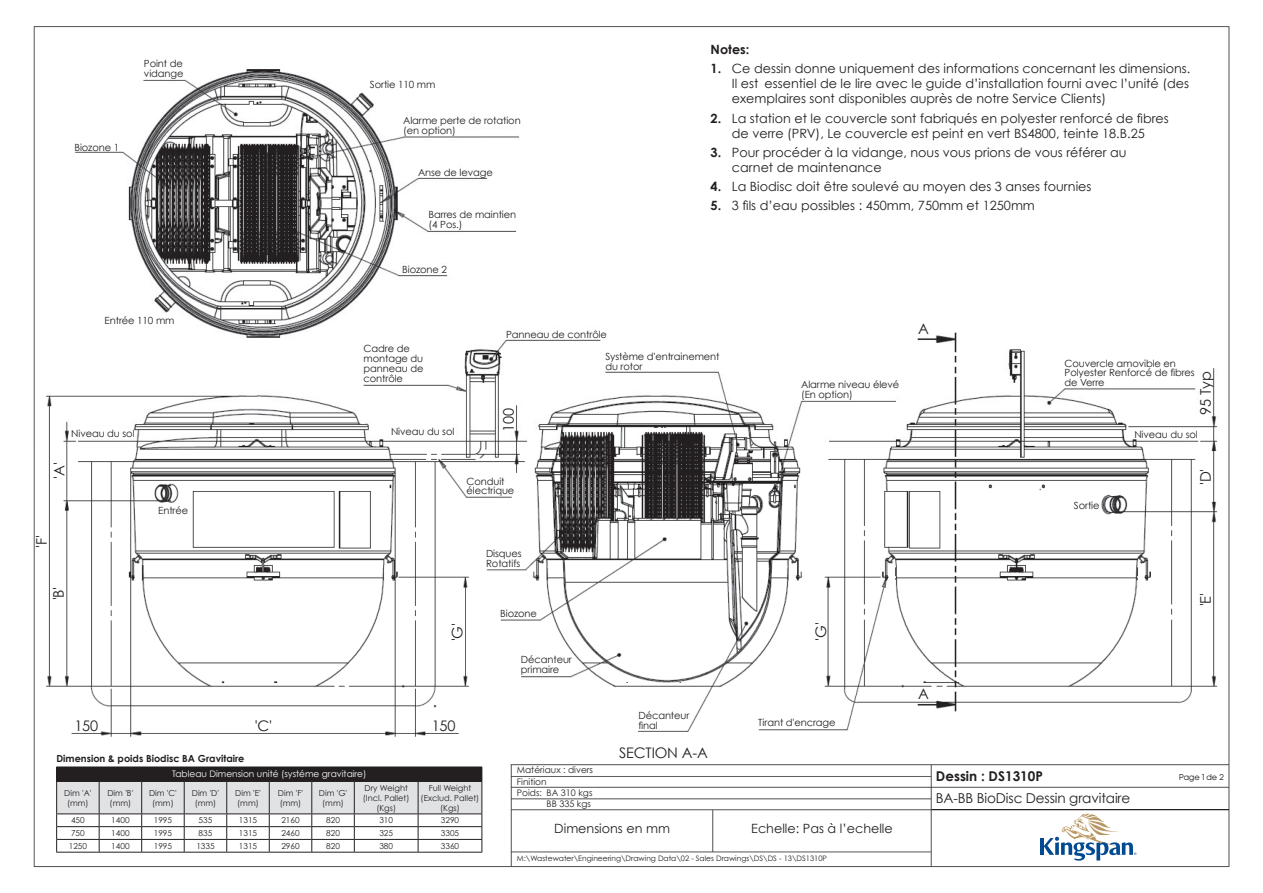
<style>
.page{position:relative;width:1263px;height:893px;background:#fff}
.page>*{position:absolute;margin:0;border:0;box-sizing:border-box;transform-origin:0 0}
.t1{font:14.55px "Century Gothic";letter-spacing:-.01em;color:#231f20}
.t2{font:13.65px "Century Gothic";letter-spacing:-.01em;color:#231f20}
.t3{font:700 13.5px "Century Gothic";color:#231f20}
.t4{font:12.75px/15px "Century Gothic";color:#231f20;text-align:justify}
.t5{font:700 12.75px "Century Gothic";color:#231f20}
.t6{font:9.9px "Century Gothic";letter-spacing:-.01em;color:#231f20}
.t7{font:700 9.75px "Century Gothic";color:#231f20}
.t8{font:9px "Century Gothic";color:#231f20}
.t9{font:9px "Century Gothic";color:#fff}
.t10{font:8.25px "Century Gothic";color:#231f20}
.t11{font:7.5px "Century Gothic";color:#231f20}
.t12{font:7.5px "Avant Garde";color:#231f20}
.s1{font-weight:700}
</style>
<div class="page">
<img style="left:33px;top:26px;width:1197px;height:841px">
<hr style="left:932px;top:809px;width:297px;height:1px;background:#231f20">
<hr style="left:1040px;top:838px;width:4px;height:17px;background:#014990">
<svg style="left:1044px;top:814px;width:92px;height:47px"></svg>
<svg style="left:56px;top:767px;width:427px;height:85px"></svg>
<hr style="left:56px;top:852px;width:43px;height:1px;background:#231f20">
<hr style="left:99px;top:852px;width:43px;height:1px;background:#231f20">
<hr style="left:142px;top:852px;width:42px;height:1px;background:#231f20">
<hr style="left:184px;top:852px;width:43px;height:1px;background:#231f20">
<hr style="left:227px;top:852px;width:42px;height:1px;background:#231f20">
<hr style="left:269px;top:852px;width:43px;height:1px;background:#231f20">
<hr style="left:312px;top:852px;width:42px;height:1px;background:#231f20">
<hr style="left:354px;top:852px;width:64px;height:1px;background:#231f20">
<hr style="left:418px;top:852px;width:64px;height:1px;background:#231f20">
<p class="t6" style="left:74px;top:141px;width:46px">Biozone 1</p>
<p class="t6" style="left:144px;top:58px;width:40px">Point de</p>
<p class="t6" style="left:144px;top:68px;width:41px">vidange</p>
<p class="t6" style="left:370px;top:79px;width:67px">Sortie 110 mm</p>
<p class="t6" style="left:403px;top:115px;width:119px">Alarme perte de rotation</p>
<p class="t6" style="left:403px;top:125px;width:54px">(en option)</p>
<p class="t6" style="left:418px;top:166px;width:76px">Anse de levage</p>
<p class="t6" style="left:429px;top:208px;width:89px">Barres de maintien</p>
<p class="t6" style="left:429px;top:218px;width:35px">(4 Pos.)</p>
<p class="t6" style="left:402px;top:264px;width:46px">Biozone 2</p>
<p class="t5" style="left:711px;top:42px;width:40px">Notes:</p>
<p class="t4" style="left:732px;top:61px;width:460px;text-indent:-21px"><span class="s1">1.</span> Ce dessin donne uniquement des informations concernant les dimensions.<br>Il est essentiel de le lire avec le guide d’installation fourni avec l’unité (des exemplaires sont disponibles auprès de notre Service Clients)</p>
<p class="t4" style="left:711px;top:110px;width:460px;text-align:center"><span class="s1">2.</span> La station et le couvercle sont fabriqués en polyester renforcé de fibres de verre (PRV), Le couvercle est peint en vert BS4800, teinte 18.B.25</p>
<p class="t4" style="left:732px;top:145px;width:396px;text-indent:-21px"><span class="s1">3.</span> Pour procéder à la vidange, nous vous prions de vous référer au carnet de maintenance</p>
<p class="t4" style="left:711px;top:179px;width:382px"><span class="s1">4.</span> La Biodisc doit être soulevé au moyen des 3 anses fournies</p>
<p class="t4" style="left:711px;top:198px;width:326px"><span class="s1">5.</span> 3 fils d’eau possibles : 450mm, 750mm et 1250mm</p>
<p class="t6" style="left:105px;top:314px;width:71px">Entrée 110 mm</p>
<p class="t1" style="left:918px;top:320px;width:12px">A</p>
<p class="t6" style="left:506px;top:328px;width:102px">Panneau de contrôle</p>
<p class="t6" style="left:605px;top:350px;width:116px">Système d'entrainement</p>
<p class="t6" style="left:605px;top:360px;width:39px">du rotor</p>
<p class="t6" style="left:364px;top:343px;width:48px">Cadre de</p>
<p class="t6" style="left:364px;top:353px;width:61px">montage du</p>
<p class="t6" style="left:364px;top:362px;width:61px">panneau de</p>
<p class="t6" style="left:364px;top:372px;width:41px">contrôle</p>
<p class="t6" style="left:1064px;top:357px;width:113px">Couvercle amovible en</p>
<p class="t6" style="left:1064px;top:367px;width:132px">Polyester Renforcé de fibres</p>
<p class="t6" style="left:1064px;top:377px;width:42px">de Verre</p>
<p class="t1" style="left:1196px;top:415px;width:45px;rotate:-90deg">95 Typ</p>
<p class="t6" style="left:801px;top:378px;width:100px">Alarme niveau élevé</p>
<p class="t6" style="left:801px;top:388px;width:53px">(En option)</p>
<p class="t1" style="left:500px;top:432px;width:25px;rotate:-90deg">100</p>
<p class="t6" style="left:391px;top:426px;width:65px">Niveau du sol</p>
<p class="t6" style="left:71px;top:428px;width:65px">Niveau du sol</p>
<p class="t6" style="left:1134px;top:429px;width:65px">Niveau du sol</p>
<p class="t1" style="left:50px;top:479px;width:18px;rotate:-90deg">'A'</p>
<p class="t1" style="left:33px;top:548px;width:14px;rotate:-90deg">'F'</p>
<p class="t1" style="left:50px;top:600px;width:15px;rotate:-90deg">'B'</p>
<p class="t6" style="left:158px;top:504px;width:32px">Entrée</p>
<p class="t6" style="left:466px;top:475px;width:40px">Conduit</p>
<p class="t6" style="left:466px;top:485px;width:49px">électrique</p>
<p class="t1" style="left:448px;top:641px;width:20px;rotate:-90deg">'G'</p>
<p class="t6" style="left:486px;top:548px;width:37px">Disques</p>
<p class="t6" style="left:486px;top:557px;width:36px">Rotatifs</p>
<p class="t6" style="left:500px;top:608px;width:38px">Biozone</p>
<p class="t6" style="left:521px;top:653px;width:53px">Décanteur</p>
<p class="t6" style="left:521px;top:663px;width:40px">primaire</p>
<p class="t1" style="left:74px;top:717px;width:25px">150</p>
<p class="t7" style="left:56px;top:752px;width:190px">Dimension &amp; poids Biodisc BA Gravitaire</p>
<p class="t1" style="left:255px;top:717px;width:19px">'C'</p>
<p class="t1" style="left:432px;top:717px;width:25px">150</p>
<p class="t10" style="left:64px;top:788px;width:29px">Dim 'A'</p>
<p class="t10" style="left:67px;top:798px;width:23px">(mm)</p>
<p class="t10" style="left:108px;top:788px;width:27px">Dim 'B'</p>
<p class="t10" style="left:110px;top:798px;width:23px">(mm)</p>
<p class="t9" style="left:172px;top:768px;width:196px">Tableau Dimension unité (systéme gravitaire)</p>
<p class="t10" style="left:149px;top:788px;width:29px">Dim 'C'</p>
<p class="t10" style="left:152px;top:798px;width:23px">(mm)</p>
<p class="t10" style="left:192px;top:788px;width:29px">Dim 'D'</p>
<p class="t10" style="left:195px;top:798px;width:23px">(mm)</p>
<p class="t10" style="left:235px;top:788px;width:27px">Dim 'E'</p>
<p class="t10" style="left:237px;top:798px;width:23px">(mm)</p>
<p class="t10" style="left:278px;top:788px;width:27px">Dim 'F'</p>
<p class="t10" style="left:280px;top:798px;width:23px">(mm)</p>
<p class="t10" style="left:319px;top:788px;width:30px">Dim 'G'</p>
<p class="t10" style="left:322px;top:798px;width:23px">(mm)</p>
<p class="t10" style="left:365px;top:783px;width:45px">Dry Weight</p>
<p class="t10" style="left:363px;top:793px;width:48px">(Incl. Pallet)</p>
<p class="t10" style="left:376px;top:803px;width:21px">(Kgs)</p>
<p class="t10" style="left:429px;top:783px;width:44px">Full Weight</p>
<p class="t10" style="left:421px;top:793px;width:60px">(Exclud. Pallet)</p>
<p class="t10" style="left:440px;top:803px;width:21px">(Kgs)</p>
<p class="t8" style="left:517px;top:765px;width:78px">Matériaux : divers</p>
<p class="t8" style="left:517px;top:776px;width:31px">Finition</p>
<p class="t8" style="left:517px;top:787px;width:77px">Poids: BA 310 kgs</p>
<p class="t8" style="left:547px;top:798px;width:46px">BB 335 kgs</p>
<p class="t6" style="left:638px;top:709px;width:53px">Décanteur</p>
<p class="t6" style="left:638px;top:719px;width:21px">final</p>
<p class="t1" style="left:619px;top:744px;width:90px">SECTION A-A</p>
<p class="t1" style="left:812px;top:641px;width:20px;rotate:-90deg">'G'</p>
<p class="t6" style="left:758px;top:716px;width:79px">Tirant d'encrage</p>
<p class="t10" style="left:71px;top:815px;width:15px">450</p>
<p class="t10" style="left:111px;top:815px;width:20px">1400</p>
<p class="t10" style="left:154px;top:815px;width:20px">1995</p>
<p class="t10" style="left:199px;top:815px;width:15px">535</p>
<p class="t10" style="left:239px;top:815px;width:20px">1315</p>
<p class="t10" style="left:281px;top:815px;width:20px">2160</p>
<p class="t10" style="left:326px;top:815px;width:15px">820</p>
<p class="t10" style="left:379px;top:815px;width:15px">310</p>
<p class="t10" style="left:441px;top:815px;width:20px">3290</p>
<p class="t10" style="left:71px;top:828px;width:15px">750</p>
<p class="t10" style="left:111px;top:828px;width:20px">1400</p>
<p class="t10" style="left:154px;top:828px;width:20px">1995</p>
<p class="t10" style="left:199px;top:828px;width:15px">835</p>
<p class="t10" style="left:239px;top:828px;width:20px">1315</p>
<p class="t10" style="left:281px;top:828px;width:20px">2460</p>
<p class="t10" style="left:326px;top:828px;width:15px">820</p>
<p class="t10" style="left:379px;top:828px;width:15px">325</p>
<p class="t10" style="left:441px;top:828px;width:20px">3305</p>
<p class="t10" style="left:69px;top:841px;width:20px">1250</p>
<p class="t10" style="left:111px;top:841px;width:20px">1400</p>
<p class="t10" style="left:154px;top:841px;width:20px">1995</p>
<p class="t10" style="left:196px;top:841px;width:20px">1335</p>
<p class="t10" style="left:239px;top:841px;width:20px">1315</p>
<p class="t10" style="left:281px;top:841px;width:20px">2960</p>
<p class="t10" style="left:326px;top:841px;width:15px">820</p>
<p class="t10" style="left:379px;top:841px;width:15px">380</p>
<p class="t10" style="left:441px;top:841px;width:20px">3360</p>
<p class="t4" style="left:554px;top:821px;width:117px">Dimensions en mm</p>
<p class="t4" style="left:751px;top:821px;width:143px">Echelle: Pas à l’echelle</p>
<p class="t11" style="left:517px;top:853px;width:312px">M:\Wastewater\Engineering\Drawing Data\02 - Sales Drawings\DS\DS - 13\DS1310P</p>
<p class="t6" style="left:1074px;top:500px;width:27px">Sortie</p>
<p class="t1" style="left:1196px;top:485px;width:18px;rotate:-90deg">'D'</p>
<p class="t1" style="left:1196px;top:606px;width:15px;rotate:-90deg">'E'</p>
<p class="t1" style="left:918px;top:685px;width:12px">A</p>
<p class="t3" style="left:936px;top:767px;width:108px">Dessin : DS1310P</p>
<p class="t12" style="left:1179px;top:772px;width:46px">Page 1 de 2</p>
<p class="t2" style="left:936px;top:790px;width:196px">BA-BB BioDisc Dessin gravitaire</p>
</div>
